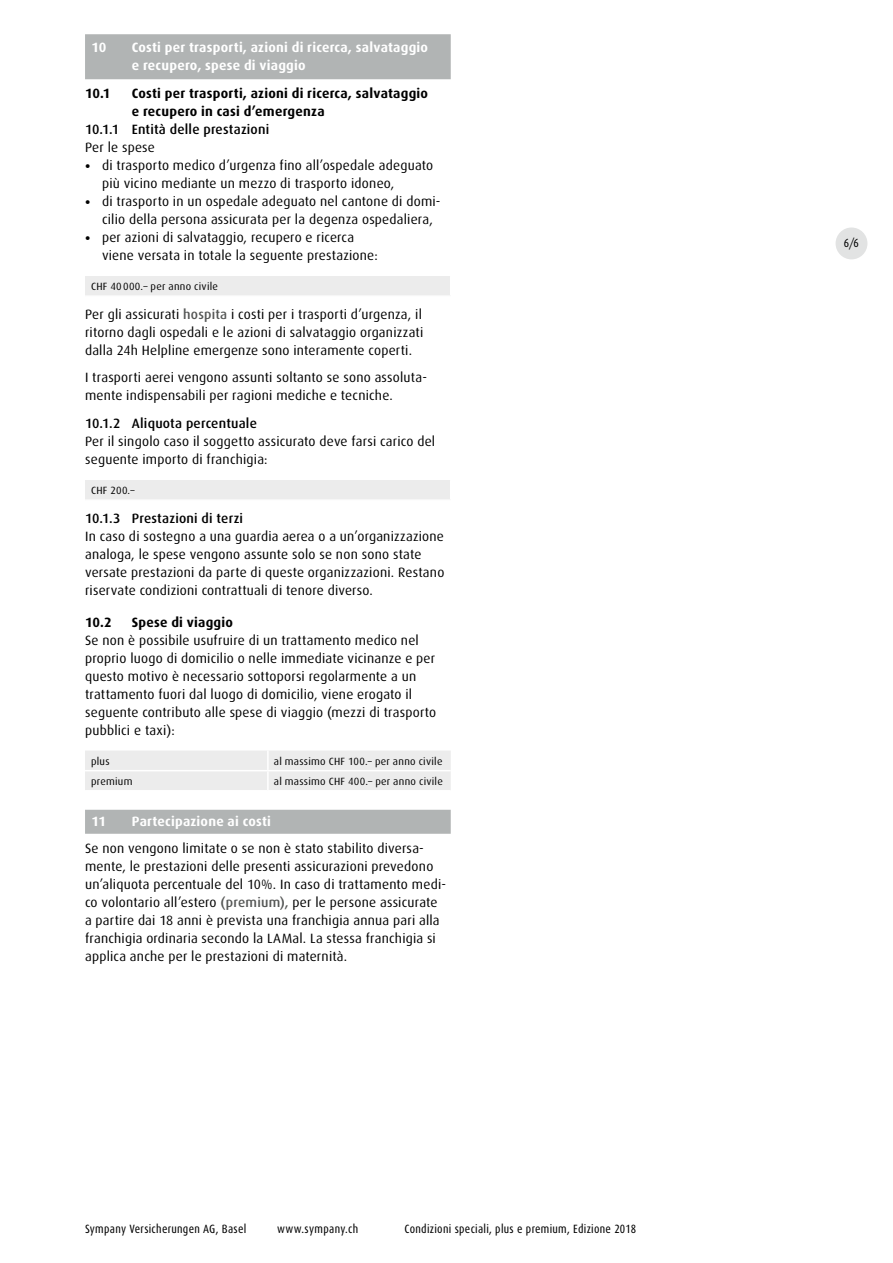
<style>
.page{position:relative;width:893px;height:1263px;background:#fff}
.page>*{position:absolute;margin:0;border:0;box-sizing:border-box;transform-origin:0 0}
.t1{font:13.5px/18px "Dax";letter-spacing:.015em;color:#000}
.t2{font:700 13.5px/18px "Dax";letter-spacing:.015em;color:#fff}
.t3{font:700 13.5px/18px "Dax";letter-spacing:.015em;color:#000}
.t4{font:500 13.5px "Dax";letter-spacing:.015em;color:#000}
.t5{font:12px "Dax Condensed";letter-spacing:.025em;color:#000}
.t6{font:10.5px "Dax";letter-spacing:.025em;color:#000}
.s1{font-weight:700}
.s2{font-weight:500;color:#555756}
</style>
<div class="page">
<div style="left:836px;top:227px;width:31px;height:32px;background:#e2e3e3;border-radius:50%"></div>
<div style="left:85px;top:34px;width:366px;height:45px;background:#b1b4b4"></div>
<div style="left:85px;top:810px;width:366px;height:24px;background:#b1b4b4"></div>
<div style="left:85px;top:276px;width:366px;height:20px;background:#ececec"></div>
<hr style="left:85px;top:295px;width:366px;height:2px;background:#fff">
<svg style="left:450px;top:276px;width:1px;height:19px"></svg>
<div style="left:85px;top:480px;width:366px;height:20px;background:#ececec"></div>
<hr style="left:85px;top:499px;width:366px;height:2px;background:#fff">
<svg style="left:450px;top:480px;width:1px;height:19px"></svg>
<div style="left:85px;top:751px;width:366px;height:39px;background:#ececec"></div>
<p class="t2" style="left:91px;top:39px;width:16px">10</p>
<p class="t2" style="left:132px;top:39px;width:298px">Costi per trasporti, azioni di ricerca, salvataggio e recupero, spese di viaggio</p>
<p class="t3" style="left:85px;top:85px;width:27px">10.1</p>
<p class="t3" style="left:132px;top:85px;width:298px">Costi per trasporti, azioni di ricerca, salvataggio e recupero in casi d’emergenza</p>
<p class="t4" style="left:85px;top:122px;width:186px">10.1.1 Entità delle prestazioni</p>
<p class="t1" style="left:85px;top:139px;width:71px">Per le spese</p>
<p class="t1" style="left:102px;top:157px;width:333px;text-indent:-17px"><span class="s1">•</span> di trasporto medico d’urgenza fino all’ospedale adeguato più vicino mediante un mezzo di trasporto idoneo,</p>
<p class="t1" style="left:102px;top:193px;width:338px;text-indent:-17px"><span class="s1">•</span> di trasporto in un ospedale adeguato nel cantone di domi&shy;cilio della persona assicurata per la degenza ospedaliera,</p>
<p class="t1" style="left:102px;top:229px;width:277px;text-indent:-17px"><span class="s1">•</span> per azioni di salvataggio, recupero e ricerca viene versata in totale la seguente prestazione:</p>
<p class="t6" style="left:91px;top:281px;width:129px">CHF 40000.– per anno civile</p>
<p class="t1" style="left:85px;top:305px;width:340px;text-align:justify">Per gli assicurati <span class="s2">hospita</span> i costi per i trasporti d’urgenza, il ritorno dagli ospedali e le azioni di salvataggio organizzati dalla 24h Helpline emergenze sono interamente coperti.</p>
<p class="t1" style="left:85px;top:369px;width:343px">I trasporti aerei vengono assunti soltanto se sono assoluta&shy;mente indispensabili per ragioni mediche e tecniche.</p>
<p class="t4" style="left:85px;top:416px;width:173px">10.1.2 Aliquota percentuale</p>
<p class="t1" style="left:85px;top:433px;width:352px">Per il singolo caso il soggetto assicurato deve farsi carico del seguente importo di franchigia:</p>
<p class="t6" style="left:91px;top:485px;width:45px">CHF 200.–</p>
<p class="t4" style="left:85px;top:510px;width:160px">10.1.3 Prestazioni di terzi</p>
<p class="t1" style="left:85px;top:527px;width:361px">In caso di sostegno a una guardia aerea o a un’organizzazione analoga, le spese vengono assunte solo se non sono state versate prestazioni da parte di queste organizzazioni. Restano riservate condizioni contrattuali di tenore diverso.</p>
<p class="t3" style="left:85px;top:613px;width:28px">10.2</p>
<p class="t3" style="left:132px;top:613px;width:103px">Spese di viaggio</p>
<p class="t1" style="left:85px;top:631px;width:353px">Se non è possibile usufruire di un trattamento medico nel proprio luogo di domicilio o nelle immediate vicinanze e per questo motivo è necessario sottoporsi regolarmente a un trattamento fuori dal luogo di domicilio, viene erogato il seguente contributo alle spese di viaggio (mezzi di trasporto pubblici e taxi):</p>
<p class="t6" style="left:91px;top:755px;width:20px">plus</p>
<p class="t6" style="left:274px;top:755px;width:170px">al massimo CHF 100.– per anno civile</p>
<p class="t6" style="left:91px;top:775px;width:43px">premium</p>
<p class="t6" style="left:274px;top:775px;width:171px">al massimo CHF 400.– per anno civile</p>
<p class="t2" style="left:91px;top:812px;width:16px">11</p>
<p class="t2" style="left:132px;top:812px;width:141px">Partecipazione ai costi</p>
<p class="t1" style="left:85px;top:839px;width:362px">Se non vengono limitate o se non è stato stabilito diversa&shy;mente, le prestazioni delle presenti assicurazioni prevedono un’aliquota percentuale del 10%. In caso di trattamento medi&shy;co volontario all’estero <span class="s2">(premium),</span> per le persone assicurate a partire dai 18 anni è prevista una franchigia annua pari alla franchigia ordinaria secondo la LAMal. La stessa franchigia si applica anche per le prestazioni di maternità.</p>
<p class="t5" style="left:85px;top:1222px;width:163px">Sympany Versicherungen AG, Basel</p>
<p class="t5" style="left:277px;top:1222px;width:83px">www.sympany.ch</p>
<p class="t5" style="left:405px;top:1222px;width:233px">Condizioni speciali, plus e premium, Edizione 2018</p>
<p class="t5" style="left:844px;top:237px;width:17px">6/6</p>
</div>
